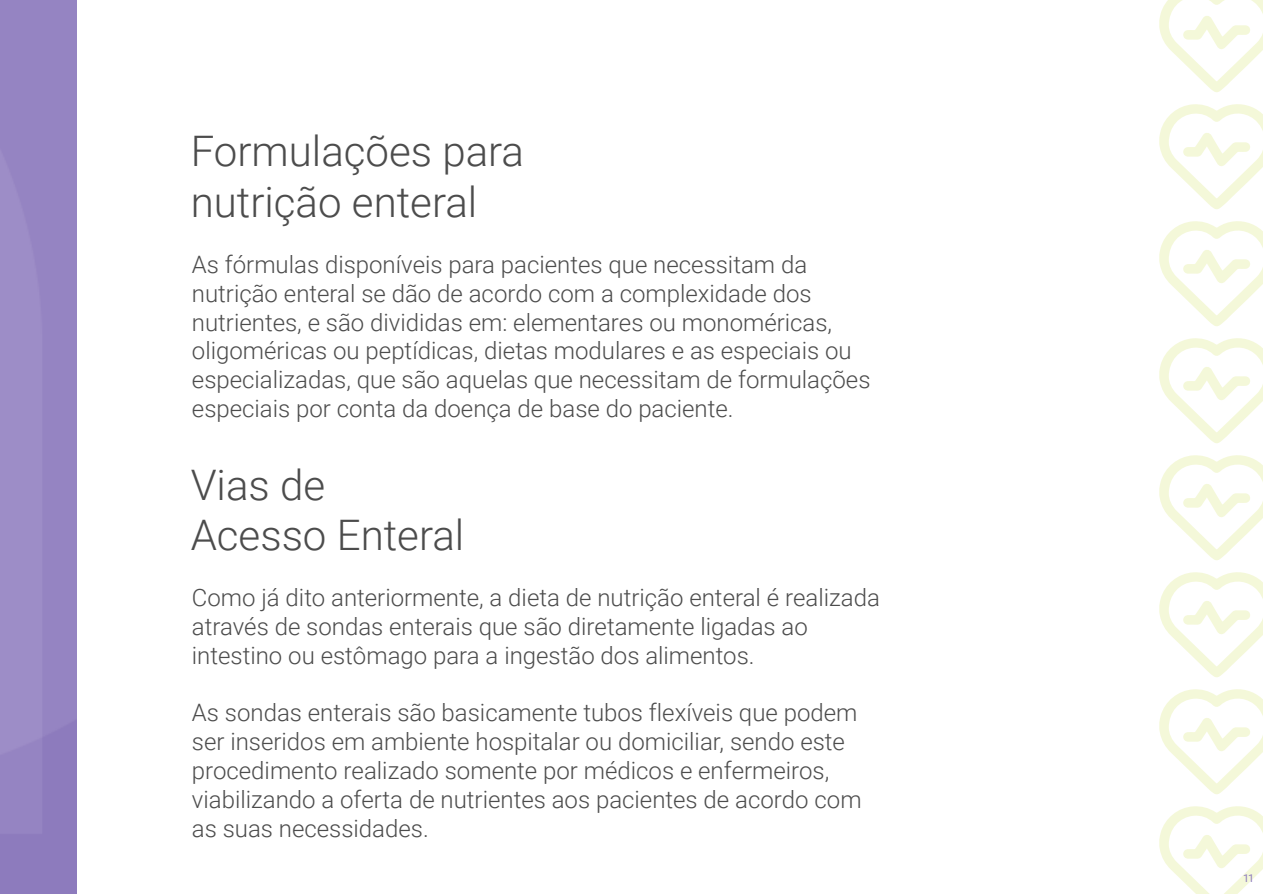
<style>
.page{position:relative;width:1263px;height:894px;background:#fff}
.page>*{position:absolute;margin:0;border:0;box-sizing:border-box;transform-origin:0 0}
.t1{font:300 42px/50.6px "Roboto";color:#4c4c4c}
.t2{font:300 24px/28.8px "Roboto";color:#4c4c4c}
.t3{font:10.8px "Roboto";color:#8d7bbd}
</style>
<div class="page">
<svg style="left:1159px;top:0;width:104px;height:894px"></svg>
<h1 class="t1" style="left:191px;top:125px;width:335px">Formulações para nutrição enteral</h1>
<p class="t2" style="left:192px;top:249px;width:680px">As fórmulas disponíveis para pacientes que necessitam da nutrição enteral se dão de acordo com a complexidade dos nutrientes, e são divididas em: elementares ou monoméricas, oligoméricas ou peptídicas, dietas modulares e as especiais ou especializadas, que são aquelas que necessitam de formulações especiais por conta da doença de base do paciente.</p>
<h1 class="t1" style="left:191px;top:458px;width:275px">Vias de<br>Acesso Enteral</h1>
<p class="t2" style="left:192px;top:582px;width:689px">Como já dito anteriormente, a dieta de nutrição enteral é realizada através de sondas enterais que são diretamente ligadas ao intestino ou estômago para a ingestão dos alimentos.</p>
<p class="t2" style="left:192px;top:698px;width:671px">As sondas enterais são basicamente tubos flexíveis que podem ser inseridos em ambiente hospitalar ou domiciliar, sendo este procedimento realizado somente por médicos e enfermeiros, viabilizando a oferta de nutrientes aos pacientes de acordo com as suas necessidades.</p>
<p class="t3" style="left:1243px;top:871px;width:13px">11</p>
</div>
